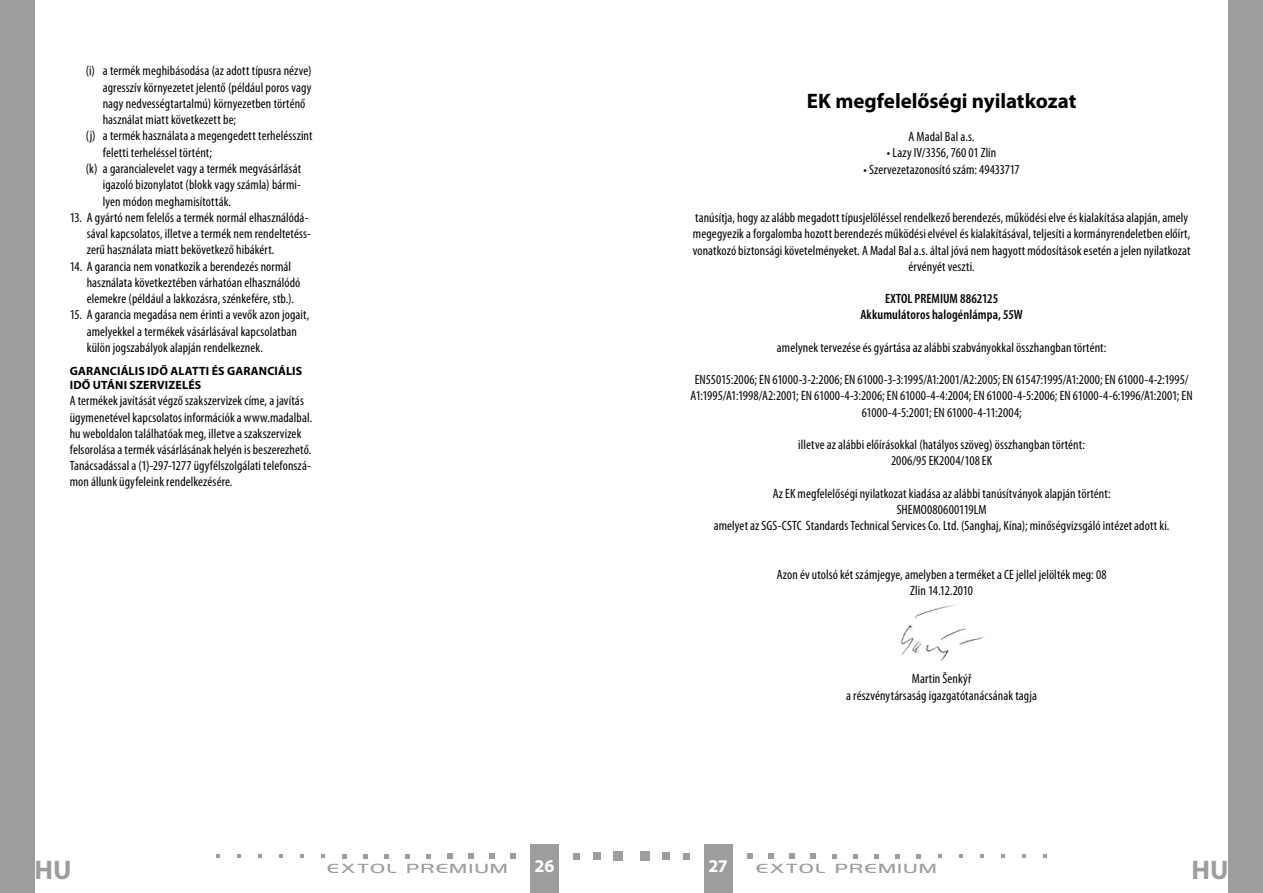
<style>
.page{position:relative;width:1263px;height:893px;background:#fff}
.page>*{position:absolute;margin:0;border:0;box-sizing:border-box;transform-origin:0 0}
.t1{font:700 27px "Myriad Pro";color:#9d9d9c}
.t2{font:700 21px "Myriad Pro";letter-spacing:-.005em;color:#000}
.t3{font:700 18px "Myriad Pro";color:#fff}
.t4{font:condensed 13.5px/16.2px "Myriad Pro";letter-spacing:.005em;color:#000;text-align:center}
.t5{font:600 condensed 13.5px/16.2px "Myriad Pro";letter-spacing:.01em;color:#000;text-align:center}
.t6{font:700 12px/14.4px "Myriad Pro";letter-spacing:.01em;color:#000}
.t7{font:12px "Highland Gothic Light Medium CE";letter-spacing:.115em;color:#9d9d9c;scale:1.5 1}
</style>
<div class="page">
<div style="left:530px;top:844px;width:28px;height:49px;background:#9d9d9c"></div>
<div style="left:614px;top:851px;width:9px;height:10px;background:#9d9d9c"></div>
<div style="left:593px;top:852px;width:8px;height:8px;background:#9d9d9c"></div>
<svg style="left:573px;top:853px;width:6px;height:6px"></svg>
<svg style="left:510px;top:853px;width:6px;height:6px"></svg>
<svg style="left:489px;top:853px;width:5px;height:6px"></svg>
<svg style="left:468px;top:853px;width:5px;height:6px"></svg>
<svg style="left:447px;top:853px;width:5px;height:6px"></svg>
<svg style="left:426px;top:854px;width:5px;height:4px"></svg>
<svg style="left:405px;top:854px;width:5px;height:4px"></svg>
<svg style="left:384px;top:854px;width:5px;height:4px"></svg>
<svg style="left:363px;top:854px;width:5px;height:4px"></svg>
<svg style="left:342px;top:854px;width:5px;height:4px"></svg>
<svg style="left:321px;top:854px;width:4px;height:4px"></svg>
<svg style="left:300px;top:854px;width:4px;height:4px"></svg>
<svg style="left:279px;top:854px;width:4px;height:4px"></svg>
<svg style="left:258px;top:854px;width:4px;height:4px"></svg>
<svg style="left:237px;top:854px;width:4px;height:4px"></svg>
<svg style="left:216px;top:854px;width:4px;height:4px"></svg>
<div style="left:704px;top:844px;width:29px;height:49px;background:#9d9d9c"></div>
<div style="left:640px;top:851px;width:9px;height:10px;background:#9d9d9c"></div>
<div style="left:662px;top:852px;width:8px;height:8px;background:#9d9d9c"></div>
<div style="left:683px;top:853px;width:7px;height:6px;background:#9d9d9c"></div>
<svg style="left:747px;top:853px;width:6px;height:6px"></svg>
<svg style="left:768px;top:853px;width:6px;height:6px"></svg>
<svg style="left:789px;top:853px;width:6px;height:6px"></svg>
<svg style="left:811px;top:853px;width:5px;height:6px"></svg>
<svg style="left:832px;top:854px;width:5px;height:4px"></svg>
<svg style="left:853px;top:854px;width:5px;height:4px"></svg>
<svg style="left:874px;top:854px;width:5px;height:4px"></svg>
<svg style="left:895px;top:854px;width:5px;height:4px"></svg>
<svg style="left:916px;top:854px;width:5px;height:4px"></svg>
<svg style="left:938px;top:854px;width:4px;height:4px"></svg>
<svg style="left:959px;top:854px;width:4px;height:4px"></svg>
<svg style="left:980px;top:854px;width:4px;height:4px"></svg>
<svg style="left:1001px;top:854px;width:4px;height:4px"></svg>
<svg style="left:1022px;top:854px;width:4px;height:4px"></svg>
<svg style="left:1043px;top:854px;width:4px;height:4px"></svg>
<img style="left:900px;top:605px;width:83px;height:56px">
<div style="left:0;top:0;width:34px;height:893px;background:#9d9d9c"></div>
<div style="left:1229px;top:0;width:34px;height:893px;background:#9d9d9c"></div>
<p class="t4" style="left:86px;top:63px;width:227px">(i) a termék meghibásodása (az adott típusra nézve)</p>
<p class="t4" style="left:103px;top:79px;width:210px">agresszív környezetet jelentő (például poros vagy</p>
<p class="t4" style="left:103px;top:95px;width:204px">nagy nedvességtartalmú) környezetben történő</p>
<p class="t4" style="left:103px;top:111px;width:135px">használat miatt következett be;</p>
<p class="t4" style="left:86px;top:128px;width:228px">(j) a termék használata a megengedett terhelésszint</p>
<p class="t4" style="left:103px;top:144px;width:111px">feletti terheléssel történt;</p>
<p class="t4" style="left:86px;top:160px;width:217px">(k) a garancialevelet vagy a termék megvásárlását</p>
<p class="t4" style="left:103px;top:177px;width:200px">igazoló bizonylatot (blokk vagy számla) bármi-</p>
<p class="t4" style="left:103px;top:193px;width:130px">lyen módon meghamisították.</p>
<p class="t4" style="left:87px;top:209px;width:226px;text-align:left;text-indent:-17px">13. A gyártó nem felelős a termék normál elhasználódá&shy;sával kapcsolatos, illetve a termék nem rendeltetéss&shy;zerű használata miatt bekövetkező hibákért.</p>
<p class="t4" style="left:87px;top:258px;width:215px;text-align:left;text-indent:-17px">14. A garancia nem vonatkozik a berendezés normál használata következtében várhatóan elhasználódó elemekre (például a lakkozásra, szénkefére, stb.).</p>
<p class="t4" style="left:87px;top:307px;width:224px;text-align:left;text-indent:-17px">15. A garancia megadása nem érinti a vevők azon jogait, amelyekkel a termékek vásárlásával kapcsolatban külön jogszabályok alapján rendelkeznek.</p>
<p class="t6" style="left:70px;top:363px;width:234px">GARANCIÁLIS IDŐ ALATTI ÉS GARANCIÁLIS<br>IDŐ UTÁNI SZERVIZELÉS</p>
<p class="t4" style="left:70px;top:393px;width:244px;text-align:left">A termékek javítását végző szakszervizek címe, a javítás ügymenetével kapcsolatos információk a www.madalbal. hu weboldalon találhatóak meg, illetve a szakszervizek felsorolása a termék vásárlásának helyén is beszerezhető.<br>Tanácsadással a (1)-297-1277 ügyfélszolgálati telefonszá&shy;mon állunk ügyfeleink rendelkezésére.</p>
<h2 class="t2" style="left:807px;top:88px;width:271px">EK megfelelőségi nyilatkozat</h2>
<p class="t4" style="left:908px;top:129px;width:68px">A Madal Bal a.s.</p>
<p class="t4" style="left:887px;top:145px;width:111px">• Lazy IV/3356, 760 01 Zlín</p>
<p class="t4" style="left:863px;top:161px;width:158px">• Szervezetazonosító szám: 49433717</p>
<p class="t4" style="left:693px;top:210px;width:499px">tanúsítja, hogy az alább megadott típusjelöléssel rendelkező berendezés, működési elve és kialakítása alapján, amely megegyezik a forgalomba hozott berendezés működési elvével és kialakításával, teljesíti a kormányrendeletben előírt, vonatkozó biztonsági követelményeket. A Madal Bal a.s. által jóvá nem hagyott módosítások esetén a jelen nyilatkozat érvényét veszti.</p>
<p class="t5" style="left:860px;top:291px;width:164px">Extol Premium 8862125<br>Akkumulátoros halogénlámpa, 55W</p>
<p class="t4" style="left:777px;top:339px;width:331px">amelynek tervezése és gyártása az alábbi szabványokkal összhangban történt:</p>
<p class="t4" style="left:690px;top:372px;width:504px">EN55015:2006; EN 61000-3-2:2006; EN 61000-3-3:1995/A1:2001/A2:2005; EN 61547:1995/A1:2000; EN 61000-4-2:1995/<br>A1:1995/A1:1998/A2:2001; EN 61000-4-3:2006; EN 61000-4-4:2004; EN 61000-4-5:2006; EN 61000-4-6:1996/A1:2001; EN<br>61000-4-5:2001; EN 61000-4-11:2004;</p>
<p class="t4" style="left:798px;top:436px;width:288px">illetve az alábbi előírásokkal (hatályos szöveg) összhangban történt:<br>2006/95 EK2004/108 EK</p>
<p class="t4" style="left:714px;top:485px;width:457px">Az EK megfelelőségi nyilatkozat kiadása az alábbi tanúsítványok alapján történt:<br>SHEMO080600119LM<br>amelyet az SGS-CSTC Standards Technical Services Co. Ltd. (Sanghaj, Kína); minőségvizsgáló intézet adott ki.</p>
<p class="t4" style="left:777px;top:566px;width:331px">Azon év utolsó két számjegye, amelyben a terméket a CE jellel jelölték meg: 08<br>Zlin 14.12.2010</p>
<p class="t4" style="left:846px;top:671px;width:192px">Martin Šenkýř<br>a részvénytársaság igazgatótanácsának tagja</p>
<p class="t7" style="left:327px;top:861px;width:122px">EXTOL PREMIUM</p>
<h3 class="t3" style="left:535px;top:855px;width:21px">26</h3>
<h3 class="t3" style="left:708px;top:855px;width:21px">27</h3>
<p class="t7" style="left:756px;top:861px;width:122px">EXTOL PREMIUM</p>
<h1 class="t1" style="left:35px;top:852px;width:38px">HU</h1>
<h1 class="t1" style="left:1191px;top:852px;width:38px">HU</h1>
</div>
